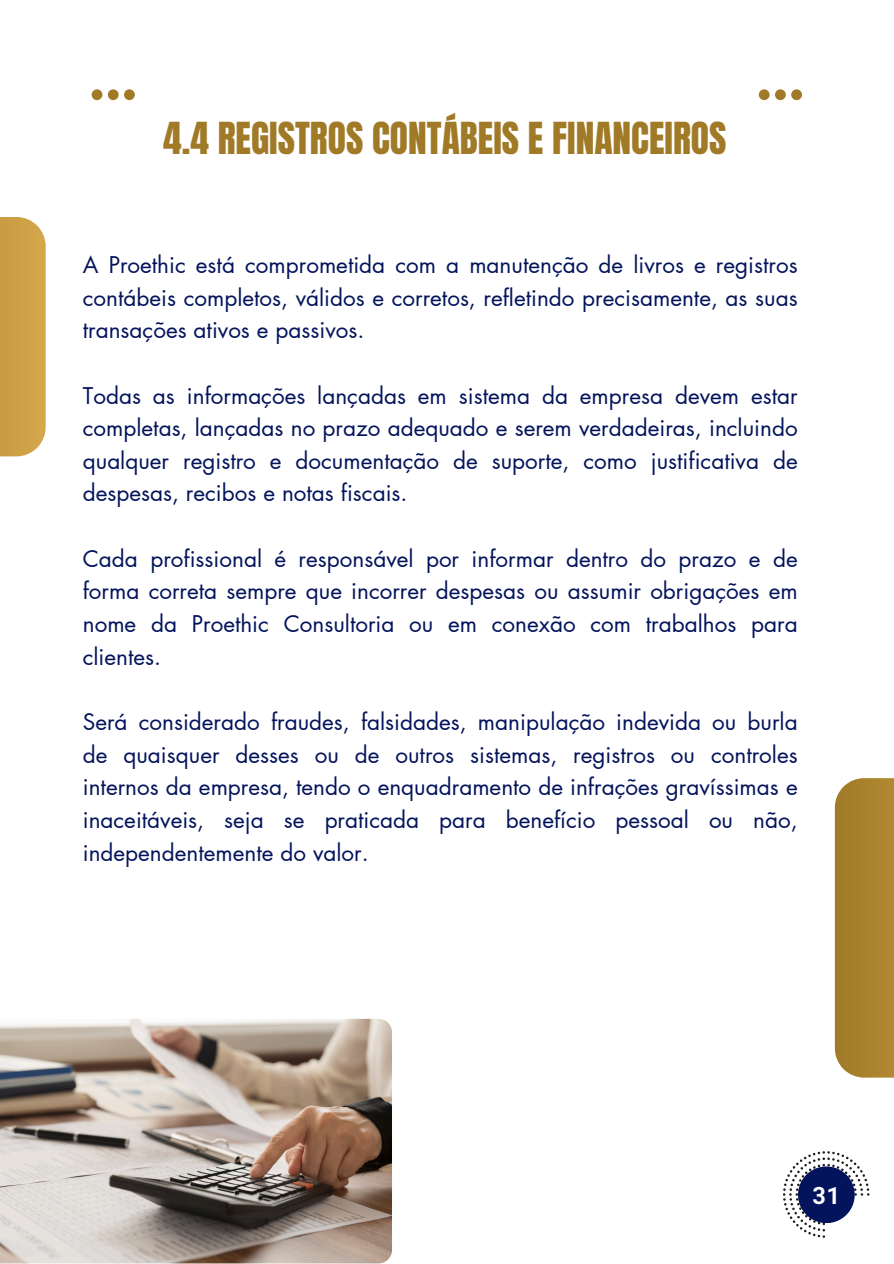
<style>
.page{position:relative;width:894px;height:1264px;background:#fff}
.page>*{position:absolute;margin:0;border:0;box-sizing:border-box;transform-origin:0 0}
.t1{font:37.5px "Anton";color:#a07a27}
.t2{font:700 23.55px "Roboto Mono";color:#fff}
.t3{font:22.5px/32.7px "Futura LT Pro";color:#04145c;text-align:justify}
</style>
<div class="page">
<svg style="left:783px;top:1151px;width:86px;height:86px"></svg>
<svg style="left:92px;top:89px;width:42px;height:11px"></svg>
<svg style="left:758px;top:89px;width:43px;height:11px"></svg>
<div style="left:834px;top:778px;width:59px;height:299px;background:#a9812d"></div>
<div style="left:0;top:217px;width:46px;height:239px;background:#cea147"></div>
<img style="left:0;top:1018px;width:392px;height:245px">
<p class="t1" style="left:163px;top:111px;width:564px">4.4 REGISTROS CONTÁBEIS E FINANCEIROS</p>
<h1 class="t3" style="left:83px;top:249px;width:716px">A Proethic está comprometida com a manutenção de livros e registros contábeis completos, válidos e corretos, refletindo precisamente, as suas transações ativos e passivos.</h1>
<p class="t3" style="left:83px;top:380px;width:716px">Todas as informações lançadas em sistema da empresa devem estar completas, lançadas no prazo adequado e serem verdadeiras, incluindo qualquer registro e documentação de suporte, como justificativa de despesas, recibos e notas fiscais.</p>
<p class="t3" style="left:83px;top:543px;width:716px">Cada profissional é responsável por informar dentro do prazo e de forma correta sempre que incorrer despesas ou assumir obrigações em nome da Proethic Consultoria ou em conexão com trabalhos para clientes.</p>
<p class="t3" style="left:83px;top:706px;width:716px">Será considerado fraudes, falsidades, manipulação indevida ou burla de quaisquer desses ou de outros sistemas, registros ou controles internos da empresa, tendo o enquadramento de infrações gravíssimas e inaceitáveis, seja se praticada para benefício pessoal ou não, independentemente do valor.</p>
<p class="t2" style="left:812px;top:1178px;width:30px">31</p>
</div>
